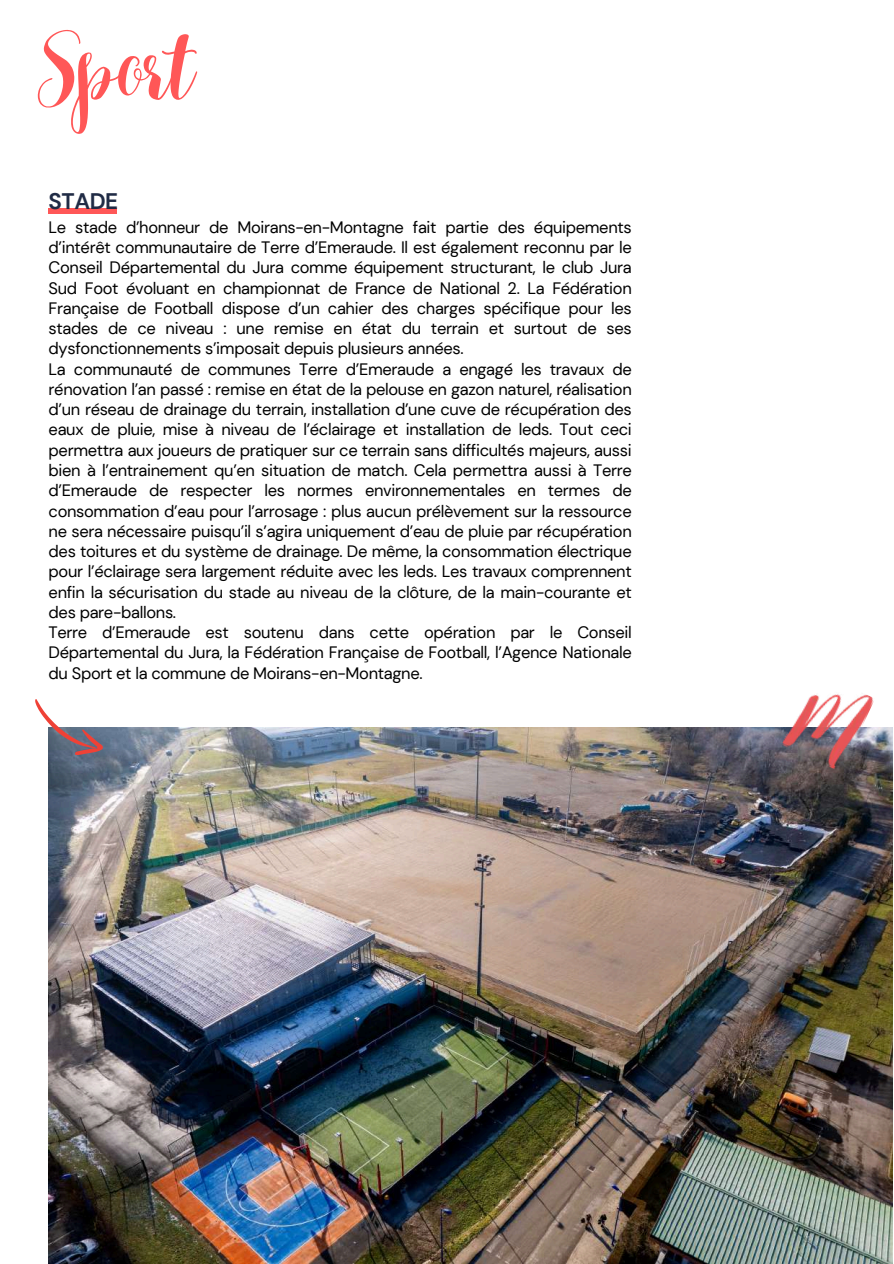
<style>
.page{position:relative;width:894px;height:1264px;background:#fff}
.page>*{position:absolute;margin:0;border:0;box-sizing:border-box;transform-origin:0 0}
.t1{font:300 68.25px "Best";letter-spacing:-.02em;color:#ff5757}
.t2{font:700 22.5px "DM Sans";letter-spacing:-.02em;color:#202b45}
.t3{font:16.5px/20.2px "DM Sans";letter-spacing:-.02em;color:#000}
</style>
<div class="page">
<div style="left:49px;top:208px;width:68px;height:6px;background:#ff5757"></div>
<img style="left:49px;top:727px;width:843px;height:536px">
<svg style="left:35px;top:699px;width:68px;height:56px"></svg>
<img style="left:781px;top:694px;width:93px;height:78px">
<h1 class="t1" style="left:38px;top:28px;width:158px">Sport</h1>
<h2 class="t2" style="left:49px;top:187px;width:71px">STADE</h2>
<p class="t3" style="left:49px;top:217px;width:584px">Le stade d’honneur de Moirans-en-Montagne fait partie des équipements d’intérêt communautaire de Terre d’Emeraude. Il est également reconnu par le Conseil Départemental du Jura comme équipement structurant, le club Jura Sud Foot évoluant en championnat de France de National 2. La Fédération Française de Football dispose d’un cahier des charges spécifique pour les stades de ce niveau : une remise en état du terrain et surtout de ses dysfonctionnements s’imposait depuis plusieurs années.<br>La communauté de communes Terre d’Emeraude a engagé les travaux de rénovation l’an passé : remise en état de la pelouse en gazon naturel, réalisation d’un réseau de drainage du terrain, installation d’une cuve de récupération des eaux de pluie, mise à niveau de l’éclairage et installation de leds. Tout ceci permettra aux joueurs de pratiquer sur ce terrain sans difficultés majeurs, aussi bien à l’entrainement qu’en situation de match. Cela permettra aussi à Terre d’Emeraude de respecter les normes environnementales en termes de consommation d’eau pour l’arrosage : plus aucun prélèvement sur la ressource ne sera nécessaire puisqu’il s’agira uniquement d’eau de pluie par récupération des toitures et du système de drainage. De même, la consommation électrique pour l’éclairage sera largement réduite avec les leds. Les travaux comprennent enfin la sécurisation du stade au niveau de la clôture, de la main-courante et des pare-ballons.<br>Terre d’Emeraude est soutenu dans cette opération par le Conseil Départemental du Jura, la Fédération Française de Football, l’Agence Nationale du Sport et la commune de Moirans-en-Montagne.</p>
</div>
